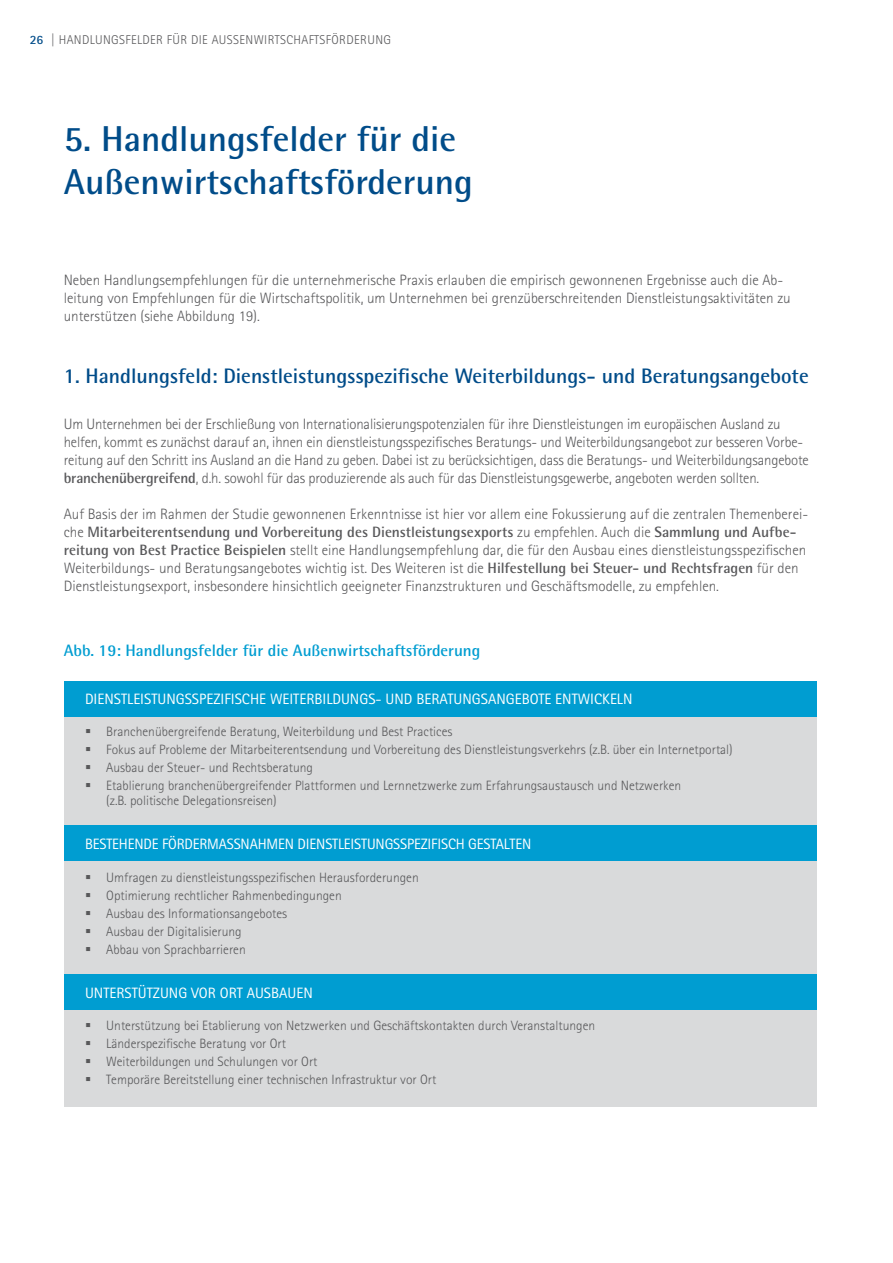
<style>
.page{position:relative;width:893px;height:1263px;background:#fff}
.page>*{position:absolute;margin:0;border:0;box-sizing:border-box;transform-origin:0 0}
.t1{font:700 36px/43.2px "Agfa Rotis Semisans";color:#004c89}
.t2{font:700 21px "Agfa Rotis Semisans";color:#004c89}
.t3{font:700 16.5px "Agfa Rotis Semisans";color:#009dd1}
.t4{font:300 15px/18px "Agfa Rotis Sans Serif";color:#58585a}
.t5{font:15px "Agfa Rotis Sans Serif";color:#fff}
.t6{font:700 15px "Agfa Rotis Semisans";color:#58585a}
.t7{font:300 13.5px/15px "Agfa Rotis Sans Serif";color:#58585a}
.t8{font:300 12.75px "Agfa Rotis Sans Serif";letter-spacing:.03em;color:#58585a}
.s1{font-weight:700;color:#004c89}
.s2{font-family:"Agfa Rotis Semisans";font-weight:700}
.s3{font-family:"Agfa Rotis Sans Serif";font-weight:300}
</style>
<div class="page">
<div style="left:64px;top:715px;width:752px;height:391px;background:#d9dadb"></div>
<div style="left:64px;top:681px;width:752px;height:35px;background:#009dd1"></div>
<div style="left:64px;top:826px;width:752px;height:35px;background:#009dd1"></div>
<div style="left:64px;top:974px;width:752px;height:35px;background:#009dd1"></div>
<p class="t8" style="left:30px;top:32px;width:363px"><span class="s1">26</span> | HANDLUNGSFELDER FÜR DIE AUSSENWIRTSCHAFTSFÖRDERUNG</p>
<h1 class="t1" style="left:64px;top:116px;width:410px">5. Handlungsfelder für die<br>Außenwirtschaftsförderung</h1>
<p class="t4" style="left:64px;top:271px;width:728px">Neben Handlungsempfehlungen für die unternehmerische Praxis erlauben die empirisch gewonnenen Ergebnisse auch die Ab&shy;leitung von Empfehlungen für die Wirtschaftspolitik, um Unternehmen bei grenzüberschreitenden Dienstleistungsaktivitäten zu unterstützen (siehe Abbildung 19).</p>
<h2 class="t2" style="left:64px;top:362px;width:746px">1. Handlungsfeld: Dienstleistungsspezifische Weiterbildungs- und Beratungsangebote</h2>
<p class="t4" style="left:64px;top:415px;width:746px">Um Unternehmen bei der Erschließung von Internationalisierungspotenzialen für ihre Dienstleistungen im europäischen Ausland zu helfen, kommt es zunächst darauf an, ihnen ein dienstleistungsspezifisches Beratungs- und Weiterbildungsangebot zur besseren Vorbe&shy;reitung auf den Schritt ins Ausland an die Hand zu geben. Dabei ist zu berücksichtigen, dass die Beratungs- und Weiterbildungsangebote <span class="s2">branchenübergreifend</span>, d.h. sowohl für das produzierende als auch für das Dienstleistungsgewerbe, angeboten werden sollten.</p>
<p class="t4" style="left:64px;top:505px;width:746px">Auf Basis der im Rahmen der Studie gewonnenen Erkenntnisse ist hier vor allem eine Fokussierung auf die zentralen Themenberei-</p>
<p class="t6" style="left:64px;top:523px;width:734px"><span class="s3">che</span> Mitarbeiterentsendung und Vorbereitung des Dienstleistungsexports <span class="s3">zu empfehlen. Auch die</span> Sammlung und Aufbe-</p>
<p class="t4" style="left:64px;top:541px;width:744px"><span class="s2">reitung von Best Practice Beispielen</span> stellt eine Handlungsempfehlung dar, die für den Ausbau eines dienstleistungsspezifischen<br>Weiterbildungs- und Beratungsangebotes wichtig ist. Des Weiteren ist die <span class="s2">Hilfestellung bei Steuer- und Rechtsfragen</span> für den<br>Dienstleistungsexport, insbesondere hinsichtlich geeigneter Finanzstrukturen und Geschäftsmodelle, zu empfehlen.</p>
<p class="t3" style="left:64px;top:640px;width:418px">Abb. 19: Handlungsfelder für die Außenwirtschaftsförderung</p>
<p class="t5" style="left:85px;top:690px;width:549px">DIENSTLEISTUNGSSPEZIFISCHE WEITERBILDUNGS- UND BERATUNGSANGEBOTE ENTWICKELN</p>
<p class="t7" style="left:85px;top:724px;width:369px">▪ Branchenübergreifende Beratung, Weiterbildung und Best Practices</p>
<p class="t7" style="left:85px;top:742px;width:649px">▪ Fokus auf Probleme der Mitarbeiterentsendung und Vorbereitung des Dienstleistungsverkehrs (z.B. über ein Internetportal)</p>
<p class="t7" style="left:85px;top:760px;width:230px">▪ Ausbau der Steuer- und Rechtsberatung</p>
<p class="t7" style="left:106px;top:778px;width:576px;text-indent:-21px">▪ Etablierung branchenübergreifender Plattformen und Lernnetzwerke zum Erfahrungsaustausch und Netzwerken (z.B. politische Delegationsreisen)</p>
<p class="t5" style="left:85px;top:835px;width:448px">BESTEHENDE FÖRDERMASSNAHMEN DIENSTLEISTUNGSSPEZIFISCH GESTALTEN</p>
<p class="t7" style="left:85px;top:869px;width:335px">▪ Umfragen zu dienstleistungsspezifischen Herausforderungen</p>
<p class="t7" style="left:85px;top:887px;width:258px">▪ Optimierung rechtlicher Rahmenbedingungen</p>
<p class="t7" style="left:85px;top:905px;width:204px">▪ Ausbau des Informationsangebotes</p>
<p class="t7" style="left:85px;top:923px;width:158px">▪ Ausbau der Digitalisierung</p>
<p class="t7" style="left:85px;top:941px;width:162px">▪ Abbau von Sprachbarrieren</p>
<p class="t5" style="left:85px;top:984px;width:229px">UNTERSTÜTZUNG VOR ORT AUSBAUEN</p>
<p class="t7" style="left:85px;top:1018px;width:512px">▪ Unterstützung bei Etablierung von Netzwerken und Geschäftskontakten durch Veranstaltungen</p>
<p class="t7" style="left:85px;top:1036px;width:203px">▪ Länderspezifische Beratung vor Ort</p>
<p class="t7" style="left:85px;top:1054px;width:234px">▪ Weiterbildungen und Schulungen vor Ort</p>
<p class="t7" style="left:85px;top:1072px;width:353px">▪ Temporäre Bereitstellung einer technischen Infrastruktur vor Ort</p>
</div>
